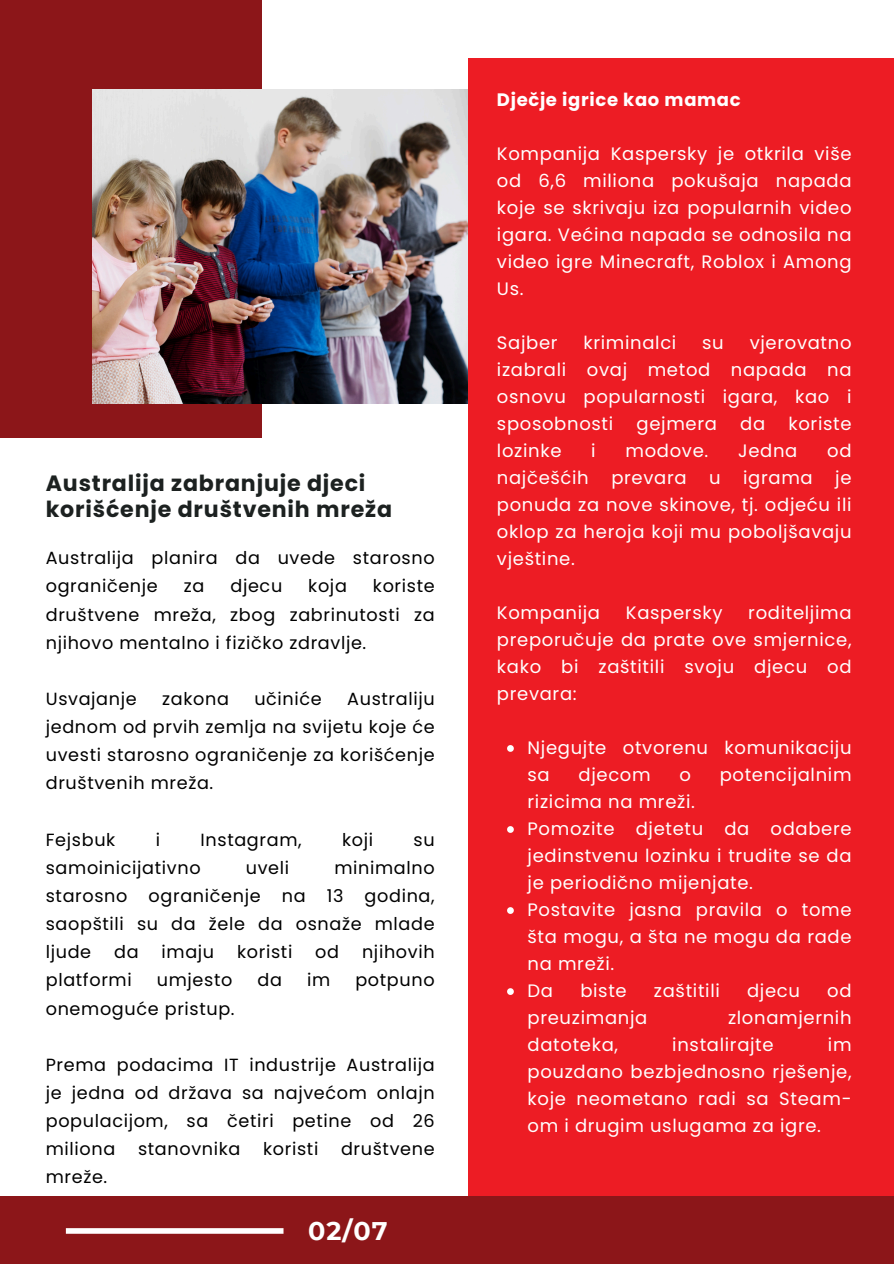
<style>
.page{position:relative;width:894px;height:1264px;background:#fff}
.page>*{position:absolute;margin:0;border:0;box-sizing:border-box;transform-origin:0 0}
.t1{font:700 25.5px "Montserrat";color:#fff}
.t2{font:700 22.2px/25.8px "Poppins";letter-spacing:.035em;color:#1c2120}
.t3{font:18px/27px "Poppins";letter-spacing:.035em;color:#fff;text-align:justify}
.t4{font:700 18px "Poppins";letter-spacing:.035em;color:#fff}
.t5{font:17.55px/28.2px "Poppins";letter-spacing:.035em;color:#000;text-align:justify}
</style>
<div class="page">
<div style="left:0;top:0;width:261px;height:438px;background:#8c1619"></div>
<img style="left:92px;top:89px;width:376px;height:314px">
<div style="left:468px;top:58px;width:425px;height:1137px;background:#ed1c24"></div>
<div style="left:0;top:1195px;width:893px;height:68px;background:#8c1619"></div>
<div style="left:66px;top:1228px;width:217px;height:5px;background:#fff"></div>
<svg style="left:507px;top:745px;width:6px;height:6px"></svg>
<svg style="left:507px;top:826px;width:6px;height:6px"></svg>
<svg style="left:507px;top:907px;width:6px;height:6px"></svg>
<svg style="left:507px;top:988px;width:6px;height:6px"></svg>
<p class="t2" style="left:46px;top:470px;width:348px">Australija zabranjuje djeci korišćenje društvenih mreža</p>
<p class="t5" style="left:46px;top:544px;width:390px">Australija planira da uvede starosno ograničenje</p>
<p class="t5" style="left:46px;top:572px;width:390px;text-indent:327px">koriste društvene mreža, zbog zabrinutosti za njihovo mentalno i fizičko zdravlje.</p>
<p class="t5" style="left:46px;top:684px;width:92px">Usvajanje</p>
<p class="t5" style="left:162px;top:684px;width:68px">zakona</p>
<p class="t5" style="left:254px;top:684px;width:69px">učiniće</p>
<p class="t5" style="left:184px;top:572px;width:22px">za</p>
<p class="t5" style="left:230px;top:572px;width:53px">djecu</p>
<p class="t5" style="left:308px;top:572px;width:40px">koja</p>
<p class="t5" style="left:46px;top:684px;width:390px;text-indent:301px">Australiju jednom od prvih zemlja na svijetu koje će uvesti starosno ograničenje za korišćenje društvenih mreža.</p>
<p class="t5" style="left:46px;top:825px;width:71px">Fejsbuk</p>
<p class="t5" style="left:156px;top:825px;width:6px">i</p>
<p class="t5" style="left:200px;top:825px;width:102px">Instagram,</p>
<p class="t5" style="left:342px;top:825px;width:33px">koji</p>
<p class="t5" style="left:413px;top:825px;width:23px">su</p>
<p class="t5" style="left:46px;top:853px;width:156px">samoinicijativno</p>
<p class="t5" style="left:246px;top:853px;width:45px">uveli</p>
<p class="t5" style="left:46px;top:853px;width:390px;text-indent:288px">minimalno starosno ograničenje na 13 godina, saopštili su da žele da osnaže mlade ljude</p>
<p class="t5" style="left:114px;top:938px;width:26px">da</p>
<p class="t5" style="left:161px;top:938px;width:54px">imaju</p>
<p class="t5" style="left:237px;top:938px;width:57px">koristi</p>
<p class="t5" style="left:315px;top:938px;width:25px">od</p>
<p class="t5" style="left:362px;top:938px;width:74px">njihovih</p>
<p class="t5" style="left:46px;top:966px;width:87px">platformi</p>
<p class="t5" style="left:157px;top:966px;width:77px">umjesto</p>
<p class="t5" style="left:257px;top:966px;width:26px">da</p>
<p class="t5" style="left:307px;top:966px;width:25px">im</p>
<p class="t5" style="left:355px;top:966px;width:81px">potpuno</p>
<p class="t5" style="left:46px;top:994px;width:190px">onemoguće pristup.</p>
<p class="t5" style="left:46px;top:1050px;width:390px">Prema podacima IT industrije Australija je jedna od država sa najvećom onlajn populacijom, sa četiri petine od 26 miliona</p>
<p class="t5" style="left:138px;top:1134px;width:104px">stanovnika</p>
<p class="t5" style="left:263px;top:1134px;width:57px">koristi</p>
<p class="t5" style="left:341px;top:1134px;width:95px">društvene</p>
<p class="t5" style="left:46px;top:1163px;width:63px">mreže.</p>
<h1 class="t1" style="left:308px;top:1215px;width:81px">02/07</h1>
<p class="t4" style="left:497px;top:87px;width:245px">Dječje igrice kao mamac</p>
<p class="t3" style="left:497px;top:140px;width:356px">Kompanija Kaspersky je otkrila više od 6,6 miliona pokušaja napada koje se skrivaju iza popularnih video igara. Većina napada se odnosila na video igre Minecraft, Roblox i Among Us.</p>
<p class="t3" style="left:497px;top:329px;width:62px">Sajber</p>
<p class="t3" style="left:583px;top:329px;width:94px">kriminalci</p>
<p class="t3" style="left:702px;top:329px;width:23px">su</p>
<p class="t3" style="left:497px;top:329px;width:356px;text-indent:253px">vjerovatno izabrali ovaj metod napada na osnovu popularnosti igara, kao i sposobnosti</p>
<p class="t3" style="left:636px;top:410px;width:82px">gejmera</p>
<p class="t3" style="left:740px;top:410px;width:27px">da</p>
<p class="t3" style="left:788px;top:410px;width:65px">koriste</p>
<p class="t3" style="left:497px;top:437px;width:66px">lozinke</p>
<p class="t3" style="left:591px;top:437px;width:6px">i</p>
<p class="t3" style="left:625px;top:437px;width:84px">modove.</p>
<p class="t3" style="left:738px;top:437px;width:61px">Jedna</p>
<p class="t3" style="left:827px;top:437px;width:26px">od</p>
<p class="t3" style="left:497px;top:464px;width:93px">najčešćih</p>
<p class="t3" style="left:611px;top:464px;width:77px">prevara</p>
<p class="t3" style="left:709px;top:464px;width:13px">u</p>
<p class="t3" style="left:743px;top:464px;width:71px">igrama</p>
<p class="t3" style="left:497px;top:464px;width:356px;text-indent:338px">je ponuda za nove skinove, tj. odjeću ili oklop za heroja koji mu poboljšavaju vještine.</p>
<p class="t3" style="left:497px;top:599px;width:105px">Kompanija</p>
<p class="t3" style="left:625px;top:599px;width:98px">Kaspersky</p>
<p class="t3" style="left:497px;top:599px;width:356px;text-indent:251px">roditeljima preporučuje da prate ove smjernice, kako bi zaštitili svoju djecu od prevara:</p>
<p class="t3" style="left:527px;top:734px;width:325px">Njegujte otvorenu komunikaciju sa</p>
<p class="t3" style="left:578px;top:761px;width:74px">djecom</p>
<p class="t3" style="left:679px;top:761px;width:13px">o</p>
<p class="t3" style="left:719px;top:761px;width:133px">potencijalnim</p>
<p class="t3" style="left:527px;top:788px;width:169px">rizicima na mreži.</p>
<p class="t3" style="left:527px;top:815px;width:325px">Pomozite djetetu da odabere jedinstvenu lozinku i trudite se da je periodično mijenjate.</p>
<p class="t3" style="left:527px;top:896px;width:325px">Postavite jasna pravila o tome šta mogu, a šta ne mogu da rade na mreži.</p>
<h2 class="t3" style="left:527px;top:977px;width:27px">Da</h2>
<h2 class="t3" style="left:580px;top:977px;width:48px">biste</h2>
<h2 class="t3" style="left:653px;top:977px;width:67px">zaštitili</h2>
<h2 class="t3" style="left:746px;top:977px;width:54px">djecu</h2>
<h2 class="t3" style="left:827px;top:977px;width:26px">od</h2>
<h2 class="t3" style="left:527px;top:1004px;width:121px">preuzimanja</h2>
<h2 class="t3" style="left:727px;top:1004px;width:125px">zlonamjernih</h2>
<h2 class="t3" style="left:527px;top:1031px;width:92px">datoteka,</h2>
<h2 class="t3" style="left:672px;top:1031px;width:103px">instalirajte</h2>
<h2 class="t3" style="left:527px;top:1031px;width:325px;text-indent:300px">im pouzdano bezbjednosno rješenje, koje neometano radi sa Steam&shy;om i drugim uslugama za igre.</h2>
</div>
